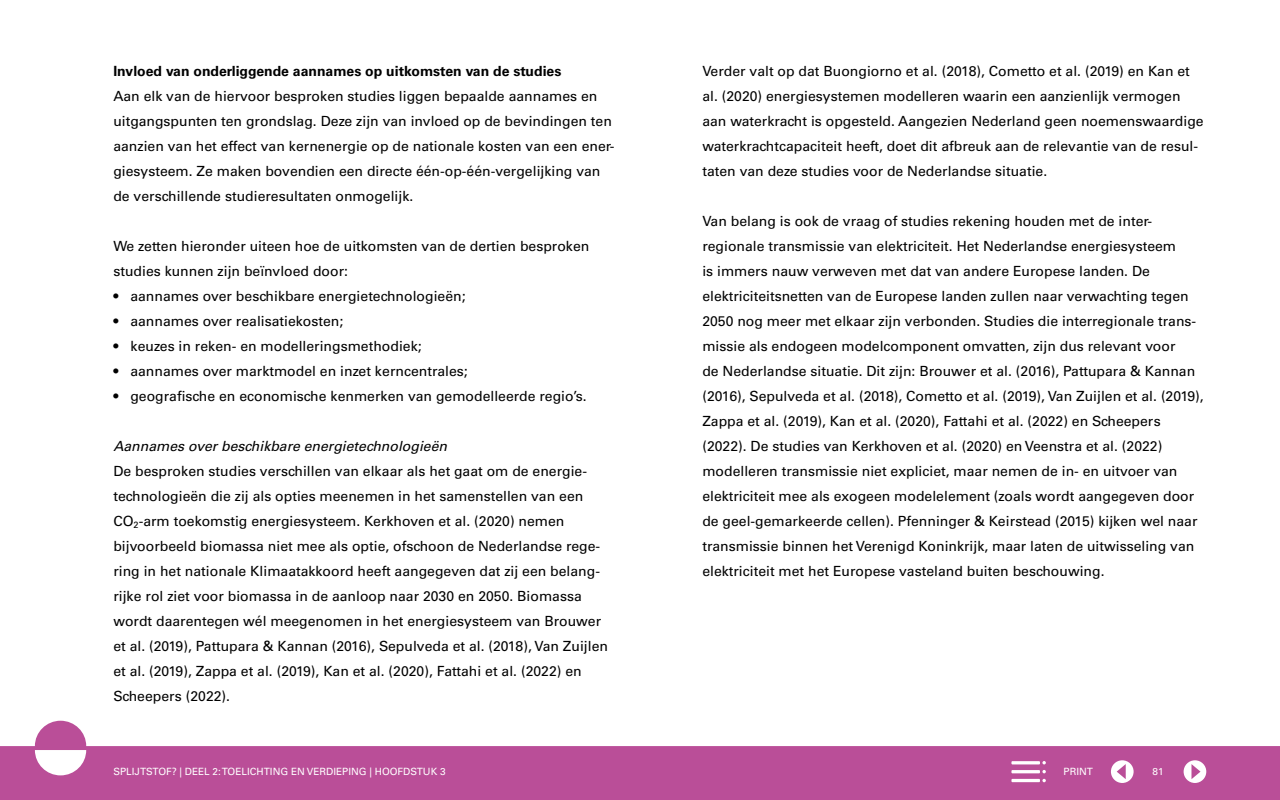
<style>
.page{position:relative;width:1280px;height:800px;background:#fff}
.page>*{position:absolute;margin:0;border:0;box-sizing:border-box;transform-origin:0 0}
.platte_tekst__P{font:14px/25px "Univers LT Std";color:#000}
.plattetekst____P{font:14px "Univers LT Std";color:#000}
.Alinea_kop_vet__H3{font:700 14px "Univers LT Std";color:#000}
.Alineakop_curcief__H{font:italic 14px "Univers LT Std";color:#000}
.t1{font:10px "Univers LT Std";color:#fff}
</style>
<div class="page">
<svg style="left:0;top:721px;width:1280px;height:79px;fill:#ba4e98"></svg>
<div style="left:1111px;top:760px;width:23px;height:23px;background:#fff;border-radius:50%"></div>
<svg style="left:1117px;top:764px;width:9px;height:15px"></svg>
<div style="left:1184px;top:760px;width:22px;height:23px;background:#fff;border-radius:50%"></div>
<svg style="left:1191px;top:764px;width:10px;height:15px"></svg>
<svg style="left:1042px;top:779px;width:4px;height:3px"></svg>
<hr style="left:1011px;top:779px;width:29px;height:3px;background:#fff">
<hr style="left:1011px;top:770px;width:29px;height:3px;background:#fff">
<svg style="left:1042px;top:770px;width:4px;height:3px"></svg>
<hr style="left:1011px;top:761px;width:29px;height:3px;background:#fff">
<svg style="left:1042px;top:761px;width:4px;height:3px"></svg>
<h3 class="Alinea_kop_vet__H3" style="left:113px;top:63px;width:449px">Invloed van onderliggende aannames op uitkomsten van de studies</h3>
<p class="platte_tekst__P" style="left:113px;top:84px;width:503px">Aan elk van de hiervoor besproken studies liggen bepaalde aannames en uitgangspunten ten grondslag. Deze zijn van invloed op de bevindingen ten aanzien van het effect van kernenergie op de nationale kosten van een ener&shy;giesysteem. Ze maken bovendien een directe één-op-één-vergelijking van de verschillende studieresultaten onmogelijk.</p>
<p class="platte_tekst__P" style="left:113px;top:234px;width:478px">We zetten hieronder uiteen hoe de uitkomsten van de dertien besproken studies kunnen zijn beïnvloed door:</p>
<p class="plattetekst____P" style="left:113px;top:288px;width:354px">• aannames over beschikbare energietechnologieën;</p>
<p class="plattetekst____P" style="left:113px;top:313px;width:231px">• aannames over realisatiekosten;</p>
<p class="plattetekst____P" style="left:113px;top:338px;width:310px">• keuzes in reken- en modelleringsmethodiek;</p>
<p class="plattetekst____P" style="left:113px;top:363px;width:356px">• aannames over marktmodel en inzet kerncentrales;</p>
<p class="plattetekst____P" style="left:113px;top:388px;width:475px">• geografische en economische kenmerken van gemodelleerde regio’s.</p>
<h3 class="Alineakop_curcief__H" style="left:113px;top:438px;width:335px">Aannames over beschikbare energietechnologieën</h3>
<p class="platte_tekst__P" style="left:113px;top:459px;width:496px">De besproken studies verschillen van elkaar als het gaat om de energie&shy;technologieën die zij als opties meenemen in het samenstellen van een CO<sub>2</sub>-arm toekomstig energiesysteem. Kerkhoven et al. (2020) nemen bijvoorbeeld biomassa niet mee als optie, ofschoon de Nederlandse rege&shy;ring in het nationale Klimaatakkoord heeft aangegeven dat zij een belang&shy;rijke rol ziet voor biomassa in de aanloop naar 2030 en 2050. Biomassa wordt daarentegen wél meegenomen in het energiesysteem van Brouwer et al. (2019), Pattupara &amp; Kannan (2016), Sepulveda et al. (2018), Van Zuijlen et al. (2019), Zappa et al. (2019), Kan et al. (2020), Fattahi et al. (2022) en Scheepers (2022).</p>
<p class="platte_tekst__P" style="left:702px;top:59px;width:503px">Verder valt op dat Buongiorno et al. (2018), Cometto et al. (2019) en Kan et al. (2020) energiesystemen modelleren waarin een aanzienlijk vermogen aan waterkracht is opgesteld. Aangezien Nederland geen noemenswaardige waterkrachtcapaciteit heeft, doet dit afbreuk aan de relevantie van de resul&shy;taten van deze studies voor de Nederlandse situatie.</p>
<p class="platte_tekst__P" style="left:702px;top:209px;width:503px">Van belang is ook de vraag of studies rekening houden met de inter&shy;regionale transmissie van elektriciteit. Het Nederlandse energiesysteem<br>is immers nauw verweven met dat van andere Europese landen. De elektriciteitsnetten van de Europese landen zullen naar verwachting tegen 2050 nog meer met elkaar zijn verbonden. Studies die interregionale trans&shy;missie als endogeen modelcomponent omvatten, zijn dus relevant voor<br>de Nederlandse situatie. Dit zijn: Brouwer et al. (2016), Pattupara &amp; Kannan (2016), Sepulveda et al. (2018), Cometto et al. (2019), Van Zuijlen et al. (2019), Zappa et al. (2019), Kan et al. (2020), Fattahi et al. (2022) en Scheepers (2022). De studies van Kerkhoven et al. (2020) en Veenstra et al. (2022) modelleren transmissie niet expliciet, maar nemen de in- en uitvoer van elektriciteit mee als exogeen modelelement (zoals wordt aangegeven door de geel-gemarkeerde cellen). Pfenninger &amp; Keirstead (2015) kijken wel naar transmissie binnen het Verenigd Koninkrijk, maar laten de uitwisseling van elektriciteit met het Europese vasteland buiten beschouwing.</p>
<p class="t1" style="left:113px;top:766px;width:334px">SPLIJTSTOF? | DEEL 2: TOELICHTING EN VERDIEPING | HOOFDSTUK 3</p>
<p class="t1" style="left:1064px;top:765px;width:31px">PRINT</p>
<p class="t1" style="left:1153px;top:766px;width:13px">81</p>
</div>
